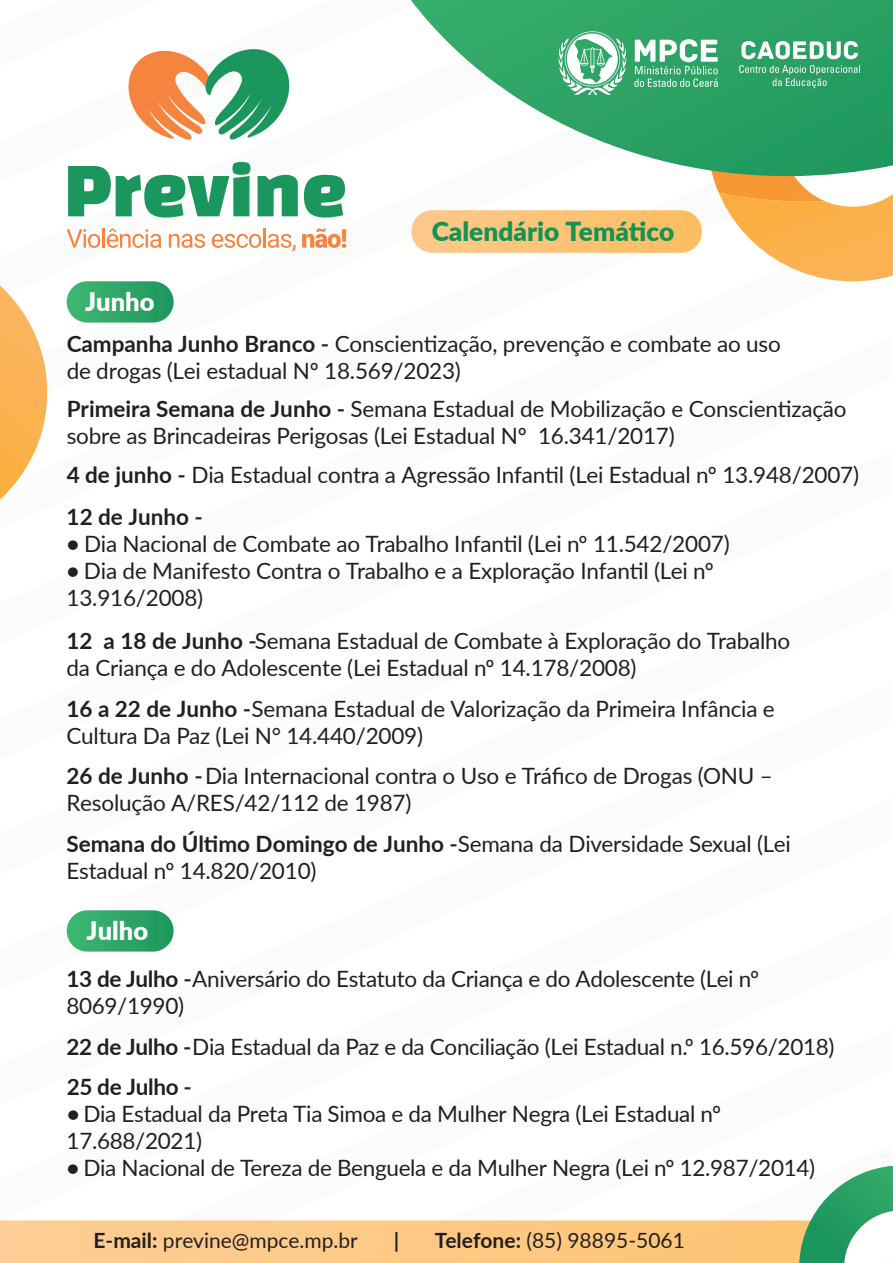
<style>
.page{position:relative;width:893px;height:1263px;background:#fff}
.page>*{position:absolute;margin:0;border:0;box-sizing:border-box;transform-origin:0 0}
.t1{font:900 26.25px "Lato";color:#149354}
.t2{font:900 25.5px "Lato";color:#fff}
.t3{font:22.5px/27px "Lato";letter-spacing:-.01em;color:#231f20}
.t4{font:21px "Lato";color:#231f20}
.t5{font:700 21px "Lato";color:#231f20}
.s1{font-weight:700}
</style>
<div class="page">
<img style="left:47px;top:161px;width:846px;height:1005px">
<svg style="left:411px;top:0;width:223px;height:176px"></svg>
<svg style="left:0;top:285px;width:47px;height:215px"></svg>
<svg style="left:799px;top:1166px;width:94px;height:97px"></svg>
<svg style="left:68px;top:162px;width:182px;height:56px"></svg>
<svg style="left:258px;top:175px;width:40px;height:41px;background:#43a878"></svg>
<svg style="left:304px;top:175px;width:41px;height:43px"></svg>
<svg style="left:67px;top:229px;width:33px;height:19px"></svg>
<hr style="left:102px;top:228px;width:3px;height:20px;background:#f5843f">
<svg style="left:107px;top:228px;width:54px;height:20px"></svg>
<svg style="left:169px;top:234px;width:36px;height:14px"></svg>
<svg style="left:212px;top:234px;width:49px;height:14px"></svg>
<hr style="left:263px;top:228px;width:3px;height:20px;background:#f5843f">
<svg style="left:268px;top:234px;width:28px;height:17px"></svg>
<svg style="left:302px;top:228px;width:44px;height:20px"></svg>
<svg style="left:128px;top:49px;width:162px;height:91px"></svg>
<svg style="left:558px;top:31px;width:68px;height:64px"></svg>
<svg style="left:634px;top:0;width:259px;height:202px;background:#55ae7a"></svg>
<div style="left:67px;top:281px;width:107px;height:42px;background:linear-gradient(to right,#3db670,#22985f);border-radius:21px"></div>
<div style="left:67px;top:910px;width:107px;height:41px;background:linear-gradient(to right,#3eb671,#20975e);border-radius:21px"></div>
<img style="left:411px;top:210px;width:291px;height:43px">
<p class="t2" style="left:85px;top:282px;width:71px">Junho</p>
<p class="t1" style="left:432px;top:211px;width:244px">Calendário Temático</p>
<p class="t3" style="left:67px;top:330px;width:716px"><span class="s1">Campanha Junho Branco -</span> Conscientização, prevenção e combate ao uso de drogas (Lei estadual Nº 18.569/2023)</p>
<p class="t3" style="left:67px;top:394px;width:781px"><span class="s1">Primeira Semana de Junho -</span> Semana Estadual de Mobilização e Conscientização sobre as Brincadeiras Perigosas (Lei Estadual Nº 16.341/2017)</p>
<p class="t3" style="left:67px;top:453px;width:794px;line-height:41.8px"><span class="s1">4 de junho -</span> Dia Estadual contra a Agressão Infantil (Lei Estadual nº 13.948/2007)<br><span class="s1">12 de Junho -</span></p>
<p class="t3" style="left:67px;top:529px;width:665px"><span class="s1">•</span> Dia Nacional de Combate ao Trabalho Infantil (Lei nº 11.542/2007)</p>
<p class="t3" style="left:67px;top:556px;width:649px"><span class="s1">•</span> Dia de Manifesto Contra o Trabalho e a Exploração Infantil (Lei nº<br>13.916/2008)</p>
<p class="t3" style="left:66px;top:627px;width:725px"><span class="s1">12 a 18 de Junho -</span> Semana Estadual de Combate à Exploração do Trabalho da Criança e do Adolescente (Lei Estadual nº 14.178/2008)</p>
<p class="t3" style="left:66px;top:694px;width:710px"><span class="s1">16 a 22 de Junho -</span>Semana Estadual de Valorização da Primeira Infância e<br>Cultura Da Paz (Lei N° 14.440/2009)</p>
<p class="t3" style="left:66px;top:762px;width:708px"><span class="s1">26 de Junho -</span> Dia Internacional contra o Uso e Tráfico de Drogas (ONU –<br>Resolução A/RES/42/112 de 1987)</p>
<p class="t3" style="left:66px;top:829px;width:726px"><span class="s1">Semana do Último Domingo de Junho -</span>Semana da Diversidade Sexual (Lei<br>Estadual nº 14.820/2010)</p>
<p class="t2" style="left:87px;top:911px;width:63px">Julho</p>
<p class="t3" style="left:66px;top:964px;width:694px"><span class="s1">13 de Julho -</span>Aniversário do Estatuto da Criança e do Adolescente (Lei nº<br>8069/1990)</p>
<p class="t3" style="left:66px;top:1025px;width:770px;line-height:40.5px"><span class="s1">22 de Julho -</span>Dia Estadual da Paz e da Conciliação (Lei Estadual n.º 16.596/2018)<br><span class="s1">25 de Julho -</span></p>
<p class="t3" style="left:67px;top:1099px;width:656px"><span class="s1">•</span> Dia Estadual da Preta Tia Simoa e da Mulher Negra (Lei Estadual nº<br>17.688/2021)</p>
<p class="t3" style="left:67px;top:1153px;width:750px"><span class="s1">•</span> Dia Nacional de Tereza de Benguela e da Mulher Negra (Lei nº 12.987/2014)</p>
<p class="t4" style="left:93px;top:1225px;width:266px"><span class="s1">E-mail:</span> previne@mpce.mp.br</p>
<p class="t5" style="left:394px;top:1225px;width:7px">|</p>
<p class="t4" style="left:435px;top:1225px;width:251px"><span class="s1">Telefone:</span> (85) 98895-5061</p>
</div>
